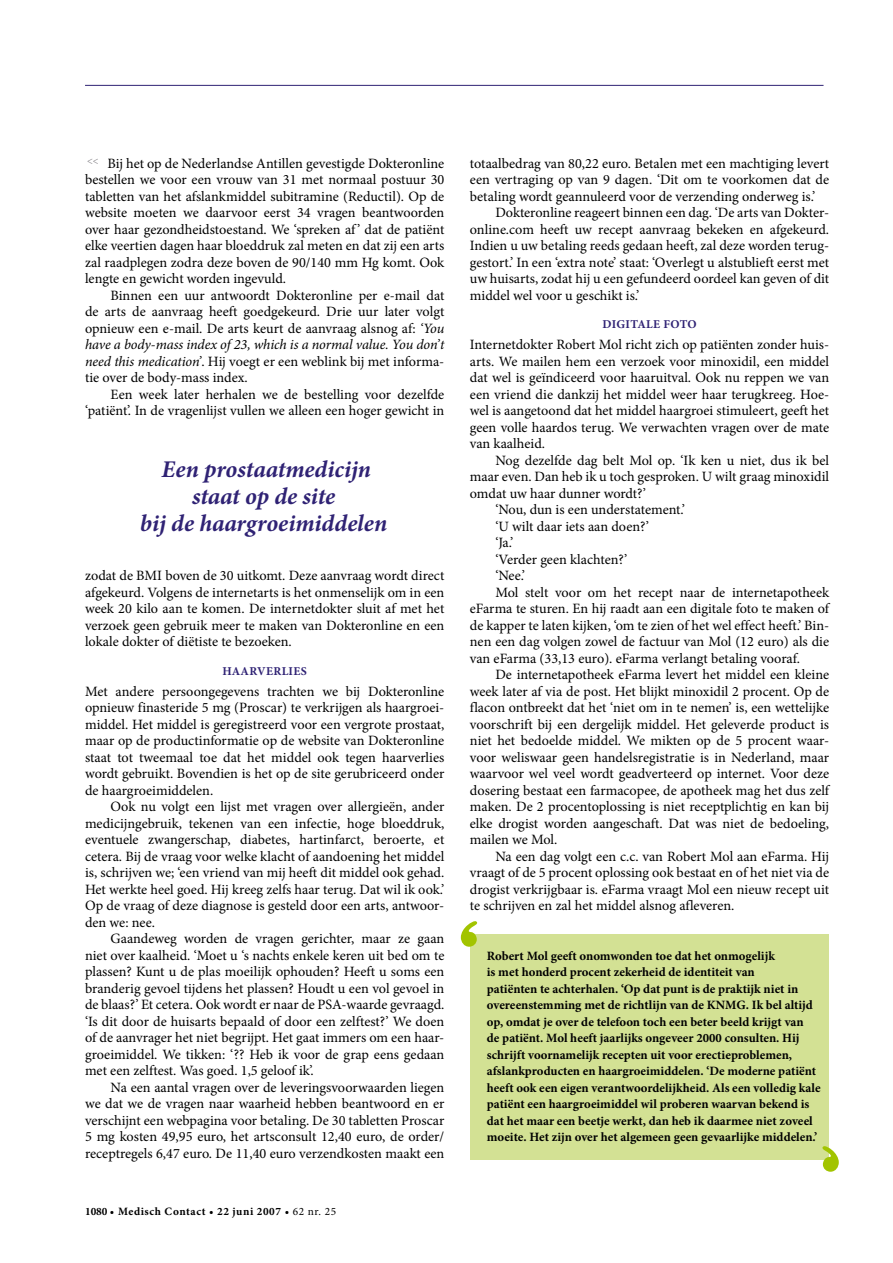
<style>
.page{position:relative;width:893px;height:1263px;background:#fff}
.page>*{position:absolute;margin:0;border:0;box-sizing:border-box;transform-origin:0 0}
.t1{font:72px "Stencil Std";color:#a2c400}
.t2{font:italic 700 24px/27px "Minion Pro";letter-spacing:-.005em;color:#2f2274;text-align:center}
.t3{font:14.25px/16.5px "Minion Pro";color:#000;text-align:justify}
.t4{font:700 12.75px/16.5px "Minion Pro";color:#000}
.t5{font:700 12px "Minion Pro";letter-spacing:.03em;color:#2f2274}
.t6{font:700 12px "Minion Pro";letter-spacing:.055em;color:#2f2274}
.t7{font:700 11.25px "Minion Pro";letter-spacing:.05em;color:#000}
.t8{font:10.5px "Minion Pro";color:#817f84}
.s1{font-style:italic}
.s2{font-weight:400}
</style>
<div class="page">
<div style="left:470px;top:934px;width:359px;height:225px;background:#d3e194"></div>
<hr style="left:85px;top:85px;width:738px;height:1px;background:#2f2274">
<p class="t3" style="left:85px;top:155px;width:361px;text-indent:22px">Bij het op de Nederlandse Antillen gevestigde Dokter-online bestellen we voor een vrouw van 31 met normaal postuur 30 tabletten van het afslankmiddel subitramine (Reductil). Op de website moeten we daarvoor eerst 34 vragen beantwoorden over haar gezondheidstoestand. We ‘spreken af ’ dat de patiënt elke veertien dagen haar bloeddruk zal meten en dat zij een arts zal raadplegen zodra deze boven de 90/140 mm Hg komt. Ook lengte en gewicht worden ingevuld.</p>
<p class="t3" style="left:85px;top:287px;width:361px;text-indent:26px">Binnen een uur antwoordt Dokteronline per e-mail dat de arts de aanvraag heeft goedgekeurd. Drie uur later volgt opnieuw een e-mail. De arts keurt de aanvraag alsnog af: <span class="s1">‘You have a body-mass index of 23, which is a normal value. You don’t need this medication’</span>. Hij voegt er een weblink bij met informa&shy;tie over de body-mass index.</p>
<p class="t3" style="left:85px;top:386px;width:361px;text-align:right">Een week later herhalen we de bestelling voor dezelfde ‘patiënt’. In de vragenlijst vullen we alleen een hoger gewicht in</p>
<p class="t8" style="left:87px;top:154px;width:13px">&lt;&lt;</p>
<h2 class="t2" style="left:140px;top:456px;width:249px">Een prostaatmedicijn staat op de site<br>bij de haargroeimiddelen</h2>
<p class="t3" style="left:85px;top:567px;width:361px">zodat de BMI boven de 30 uitkomt. Deze aanvraag wordt direct afgekeurd. Volgens de internetarts is het onmenselijk om in een week 20 kilo aan te komen. De internetdokter sluit af met het verzoek geen gebruik meer te maken van Dokteronline en een lokale dokter of diëtiste te bezoeken.</p>
<p class="t6" style="left:222px;top:662px;width:79px">Haarverlies</p>
<p class="t3" style="left:85px;top:683px;width:361px">Met andere persoongegevens trachten we bij Dokteronline opnieuw finasteride 5 mg (Proscar) te verkrijgen als haargroei&shy;middel. Het middel is geregistreerd voor een vergrote prostaat, maar op de productinformatie op de website van Dokteronline staat tot tweemaal toe dat het middel ook tegen haarverlies wordt gebruikt. Bovendien is het op de site gerubriceerd onder de haargroeimiddelen.</p>
<p class="t3" style="left:85px;top:798px;width:361px;text-indent:26px">Ook nu volgt een lijst met vragen over allergieën, ander medicijngebruik, tekenen van een infectie, hoge bloeddruk, eventuele zwangerschap, diabetes, hartinfarct, beroerte, et cetera. Bij de vraag voor welke klacht of aandoening het middel is, schrijven we; ‘een vriend van mij heeft dit middel ook gehad.<br>Het werkte heel goed. Hij kreeg zelfs haar terug. Dat wil ik ook.’ Op de vraag of deze diagnose is gesteld door een arts, antwoor&shy;den we: nee.</p>
<p class="t3" style="left:85px;top:930px;width:361px;text-indent:26px">Gaandeweg worden de vragen gerichter, maar ze gaan niet over kaalheid. ‘Moet u ‘s nachts enkele keren uit bed om te plassen? Kunt u de plas moeilijk ophouden? Heeft u soms een branderig gevoel tijdens het plassen? Houdt u een vol gevoel in de blaas?’ Et cetera. Ook wordt er naar de PSA-waarde gevraagd. ‘Is dit door de huisarts bepaald of door een zelftest?’ We doen of de aanvrager het niet begrijpt. Het gaat immers om een haar&shy;groeimiddel. We tikken: ‘?? Heb ik voor de grap eens gedaan met een zelftest. Was goed. 1,5 geloof ik’.</p>
<p class="t3" style="left:85px;top:1079px;width:361px;text-indent:26px">Na een aantal vragen over de leveringsvoorwaarden liegen we dat we de vragen naar waarheid hebben beantwoord en er verschijnt een webpagina voor betaling. De 30 tabletten Proscar 5 mg kosten 49,95 euro, het artsconsult 12,40 euro, de order/ receptregels 6,47 euro. De 11,40 euro verzendkosten maakt een</p>
<p class="t3" style="left:470px;top:155px;width:361px">totaalbedrag van 80,22 euro. Betalen met een machtiging levert</p>
<p class="t3" style="left:470px;top:171px;width:361px">een vertraging op van 9 dagen. ‘Dit om te voorkomen dat de</p>
<p class="t3" style="left:470px;top:188px;width:347px">betaling wordt geannuleerd voor de verzending onderweg is.’</p>
<p class="t3" style="left:495px;top:204px;width:334px">Dokteronline reageert binnen een dag. ‘De arts van Dokter-</p>
<p class="t3" style="left:470px;top:221px;width:361px">online.com heeft uw recept aanvraag bekeken en afgekeurd.</p>
<p class="t3" style="left:470px;top:237px;width:361px">Indien u uw betaling reeds gedaan heeft, zal deze worden terug-</p>
<p class="t3" style="left:470px;top:254px;width:361px">gestort.’ In een ‘extra note’ staat: ‘Overlegt u alstublieft eerst met</p>
<p class="t3" style="left:470px;top:270px;width:361px">uw huisarts, zodat hij u een gefundeerd oordeel kan geven of dit</p>
<p class="t3" style="left:470px;top:287px;width:171px">middel wel voor u geschikt is.’</p>
<p class="t5" style="left:602px;top:316px;width:94px">Digitale foto</p>
<p class="t3" style="left:470px;top:336px;width:361px">Internetdokter Robert Mol richt zich op patiënten zonder huis&shy;arts. We mailen hem een verzoek voor minoxidil, een middel dat wel is geïndiceerd voor haaruitval. Ook nu reppen we van een vriend die dankzij het middel weer haar terugkreeg. Hoe&shy;wel is aangetoond dat het middel haargroei stimuleert, geeft het geen volle haardos terug. We verwachten vragen over de mate van kaalheid.</p>
<p class="t3" style="left:495px;top:452px;width:335px">Nog dezelfde dag belt Mol op. ‘Ik ken u niet, dus ik bel</p>
<p class="t3" style="left:470px;top:468px;width:361px">maar even. Dan heb ik u toch gesproken. U wilt graag minoxidil</p>
<p class="t3" style="left:470px;top:485px;width:178px">omdat uw haar dunner wordt?’</p>
<p class="t3" style="left:495px;top:501px;width:191px">‘Nou, dun is een understatement.’</p>
<p class="t3" style="left:495px;top:518px;width:155px">‘U wilt daar iets aan doen?’</p>
<p class="t3" style="left:495px;top:534px;width:19px">‘Ja.’</p>
<p class="t3" style="left:495px;top:551px;width:134px">‘Verder geen klachten?’</p>
<p class="t3" style="left:495px;top:567px;width:31px">‘Nee.’</p>
<p class="t3" style="left:495px;top:584px;width:335px">Mol stelt voor om het recept naar de internetapotheek</p>
<p class="t3" style="left:470px;top:600px;width:361px">eFarma te sturen. En hij raadt aan een digitale foto te maken of</p>
<p class="t3" style="left:470px;top:617px;width:361px">de kapper te laten kijken, ‘om te zien of het wel effect heeft.’ Bin-</p>
<p class="t3" style="left:470px;top:633px;width:361px">nen een dag volgen zowel de factuur van Mol (12 euro) als die</p>
<p class="t3" style="left:470px;top:650px;width:332px">van eFarma (33,13 euro). eFarma verlangt betaling vooraf.</p>
<p class="t3" style="left:495px;top:666px;width:335px">De internetapotheek eFarma levert het middel een kleine</p>
<p class="t3" style="left:470px;top:683px;width:361px">week later af via de post. Het blijkt minoxidil 2 procent. Op de</p>
<p class="t3" style="left:470px;top:699px;width:361px">flacon ontbreekt dat het ‘niet om in te nemen’ is, een wettelijke</p>
<p class="t3" style="left:470px;top:716px;width:361px">voorschrift bij een dergelijk middel. Het geleverde product is</p>
<p class="t3" style="left:470px;top:732px;width:361px">niet het bedoelde middel. We mikten op de 5 procent waar-</p>
<p class="t3" style="left:470px;top:749px;width:361px">voor weliswaar geen handelsregistratie is in Nederland, maar</p>
<p class="t3" style="left:470px;top:765px;width:361px">waarvoor wel veel wordt geadverteerd op internet. Voor deze</p>
<p class="t3" style="left:470px;top:782px;width:361px">dosering bestaat een farmacopee, de apotheek mag het dus zelf</p>
<p class="t3" style="left:470px;top:798px;width:361px">maken. De 2 procentoplossing is niet receptplichtig en kan bij</p>
<p class="t3" style="left:470px;top:815px;width:361px">elke drogist worden aangeschaft. Dat was niet de bedoeling,</p>
<p class="t3" style="left:470px;top:831px;width:89px">mailen we Mol.</p>
<p class="t3" style="left:495px;top:848px;width:335px">Na een dag volgt een c.c. van Robert Mol aan eFarma. Hij</p>
<p class="t3" style="left:470px;top:864px;width:361px">vraagt of de 5 procent oplossing ook bestaat en of het niet via de</p>
<p class="t3" style="left:470px;top:881px;width:361px">drogist verkrijgbaar is. eFarma vraagt Mol een nieuw recept uit</p>
<p class="t3" style="left:470px;top:897px;width:266px">te schrijven en zal het middel alsnog afleveren.</p>
<p class="t4" style="left:487px;top:947px;width:335px">Robert Mol geeft onomwonden toe dat het onmogelijk<br>is met honderd procent zekerheid de identiteit van<br>patiënten te achterhalen. ‘Op dat punt is de praktijk niet in overeenstemming met de richtlijn van de KNMG. Ik bel altijd op, omdat je over de telefoon toch een beter beeld krijgt van<br>de patiënt. Mol heeft jaarlijks ongeveer 2000 consulten. Hij schrijft voornamelijk recepten uit voor erectieproblemen, afslankproducten en haargroeimiddelen. ‘De moderne patiënt heeft ook een eigen verantwoordelijkheid. Als een volledig kale patiënt een haargroeimiddel wil proberen waarvan bekend is dat het maar een beetje werkt, dan heb ik daarmee niet zoveel moeite. Het zijn over het algemeen geen gevaarlijke middelen.’</p>
<h1 class="t1" style="left:455px;top:903px;width:28px">‘</h1>
<p class="t7" style="left:85px;top:1203px;width:253px">1080 • Medisch Contact • 22 juni 2007 • <span class="s2">62 nr. 25</span></p>
</div>
